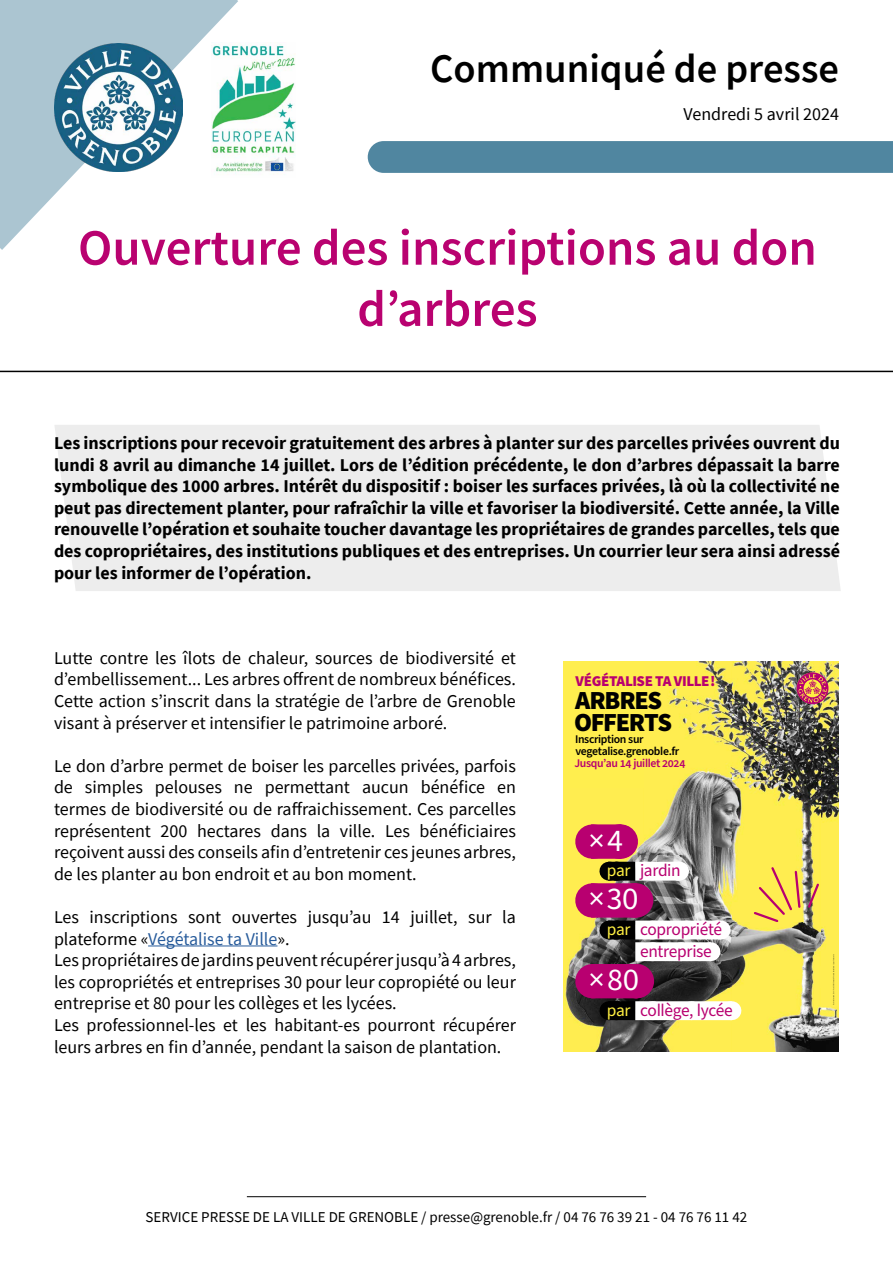
<style>
.page{position:relative;width:893px;height:1263px;background:#fff}
.page>*{position:absolute;margin:0;border:0;box-sizing:border-box;transform-origin:0 0}
.t1{font:600 51px/61.2px "Source Sans Pro";color:#b90270;text-align:center}
.t2{font:600 40.5px "Source Sans Pro";color:#000}
.t3{font:31.5px "Source Sans Pro";color:#fff}
.t4{font:26.1px/21.8px "Source Sans Variable";letter-spacing:-.05em;color:#000}
.t5{font:18px/21.6px "Source Sans Pro";color:#000;text-align:justify}
.t6{font:700 18px/21.6px "Source Sans Pro";color:#000;text-align:justify}
.t7{font:17.4px/21.8px "Source Sans Pro";letter-spacing:-.02em;color:#b80070}
.t8{font:15px "Source Sans Pro";color:#000}
.t9{font:900 15px "Source Sans Pro";letter-spacing:-.03em;color:#b80070}
.t10{font:600 11.7px/11.7px "Source Sans Pro";letter-spacing:-.03em;color:#000}
.t11{font:600 11.7px "Source Sans Pro";letter-spacing:-.03em;color:#b80070}
.s1{color:#275b9b}
.s2{color:#fff042}
</style>
<div class="page">
<svg style="left:0;top:0;width:238px;height:250px"></svg>
<hr style="left:0;top:371px;width:893px;height:1px;background:#000">
<hr style="left:247px;top:1196px;width:399px;height:1px;background:#000">
<img style="left:54px;top:43px;width:129px;height:129px">
<div style="left:368px;top:141px;width:525px;height:32px;background:#5086a0"></div>
<hr style="left:148px;top:945px;width:129px;height:1px;background:#275b9b">
<div style="left:55px;top:425px;width:786px;height:166px;background:#ededed"></div>
<img style="left:211px;top:42px;width:85px;height:135px">
<img style="left:563px;top:661px;width:276px;height:390px">
<div style="left:591px;top:824px;width:30px;height:35px;background:#b80070"></div>
<div style="left:591px;top:964px;width:46px;height:34px;background:#b80070"></div>
<div style="left:591px;top:883px;width:46px;height:35px;background:#b80070"></div>
<div style="left:635px;top:862px;width:44px;height:19px;background:#fff"></div>
<svg style="left:679px;top:862px;width:1px;height:18px"></svg>
<div style="left:608px;top:1001px;width:28px;height:19px;background:#000"></div>
<svg style="left:609px;top:998px;width:27px;height:4px"></svg>
<div style="left:635px;top:1001px;width:97px;height:19px;background:#fff"></div>
<svg style="left:691px;top:1001px;width:20px;height:1px"></svg>
<svg style="left:606px;top:824px;width:29px;height:115px"></svg>
<div style="left:635px;top:920px;width:86px;height:19px;background:#fff"></div>
<div style="left:635px;top:942px;width:76px;height:19px;background:#fff"></div>
<svg style="left:681px;top:920px;width:22px;height:23px"></svg>
<svg style="left:752px;top:865px;width:69px;height:59px;background:#e7c859"></svg>
<svg style="left:796px;top:672px;width:33px;height:32px"></svg>
<h2 class="t2" style="left:430px;top:42px;width:410px">Communiqué de presse</h2>
<p class="t5" style="left:683px;top:103px;width:157px">Vendredi 5 avril 2024</p>
<h1 class="t1" style="left:78px;top:217px;width:740px">Ouverture des inscriptions au don d’arbres</h1>
<p class="t6" style="left:54px;top:432px;width:787px">Les inscriptions pour recevoir gratuitement des arbres à planter sur des parcelles privées ouvrent du lundi 8 avril au dimanche 14 juillet. Lors de l’édition précédente, le don d’arbres dépassait la barre symbolique des 1000 arbres. Intérêt du dispositif : boiser les surfaces privées, là où la collectivité ne peut pas directement planter, pour rafraîchir la ville et favoriser la biodiversité. Cette année, la Ville renouvelle l’opération et souhaite toucher davantage les propriétaires de grandes parcelles, tels que des copropriétaires, des institutions publiques et des entreprises. Un courrier leur sera ainsi adressé pour les informer de l’opération.</p>
<p class="t5" style="left:54px;top:647px;width:463px">Lutte contre les îlots de chaleur, sources de biodiversité et d’embellissement... Les arbres offrent de nombreux bénéfices.<br>Cette action s’inscrit dans la stratégie de l’arbre de Grenoble visant à préserver et intensifier le patrimoine arboré.</p>
<p class="t5" style="left:54px;top:755px;width:463px">Le don d’arbre permet de boiser les parcelles privées, parfois de simples pelouses ne permettant aucun bénéfice en termes de biodiversité ou de raffraichissement. Ces parcelles représentent 200 hectares dans la ville. Les bénéficiaires reçoivent aussi des conseils afin d’entretenir ces jeunes arbres, de les planter au bon endroit et au bon moment.</p>
<p class="t5" style="left:54px;top:906px;width:463px;text-align:left">Les inscriptions sont ouvertes jusqu’au 14 juillet, sur la plateforme «<span class="s1">Végétalise ta Ville</span>».<br>Les propriétaires de jardins peuvent récupérer jusqu’à 4 arbres, les copropriétés et entreprises 30 pour leur copropiété ou leur entreprise et 80 pour les collèges et les lycées.<br>Les professionnel-les et les habitant-es pourront récupérer leurs arbres en fin d’année, pendant la saison de plantation.</p>
<p class="t9" style="left:576px;top:670px;width:141px">VÉGÉTALISE TA VILLE !</p>
<h3 class="t4" style="left:574px;top:689px;width:100px">ARBRES<br>OFFERTS</h3>
<p class="t10" style="left:575px;top:734px;width:106px">Inscription sur vegetalise.grenoble.fr</p>
<p class="t11" style="left:574px;top:755px;width:113px">Jusqu’au 14 juillet 2024</p>
<h3 class="t3" style="left:589px;top:819px;width:36px">× 4</h3>
<p class="t7" style="left:607px;top:860px;width:75px"><span class="s2">par</span> jardin</p>
<h3 class="t3" style="left:589px;top:878px;width:51px">× 30</h3>
<p class="t7" style="left:640px;top:919px;width:83px;text-indent:-33px"><span class="s2">par</span> copropriété entreprise</p>
<h3 class="t3" style="left:589px;top:959px;width:52px">× 80</h3>
<p class="t7" style="left:607px;top:999px;width:127px"><span class="s2">par</span> collège, lycée</p>
<p class="t8" style="left:146px;top:1207px;width:603px">SERVICE PRESSE DE LA VILLE DE GRENOBLE / presse@grenoble.fr / 04 76 76 39 21 - 04 76 76 11 42</p>
</div>
